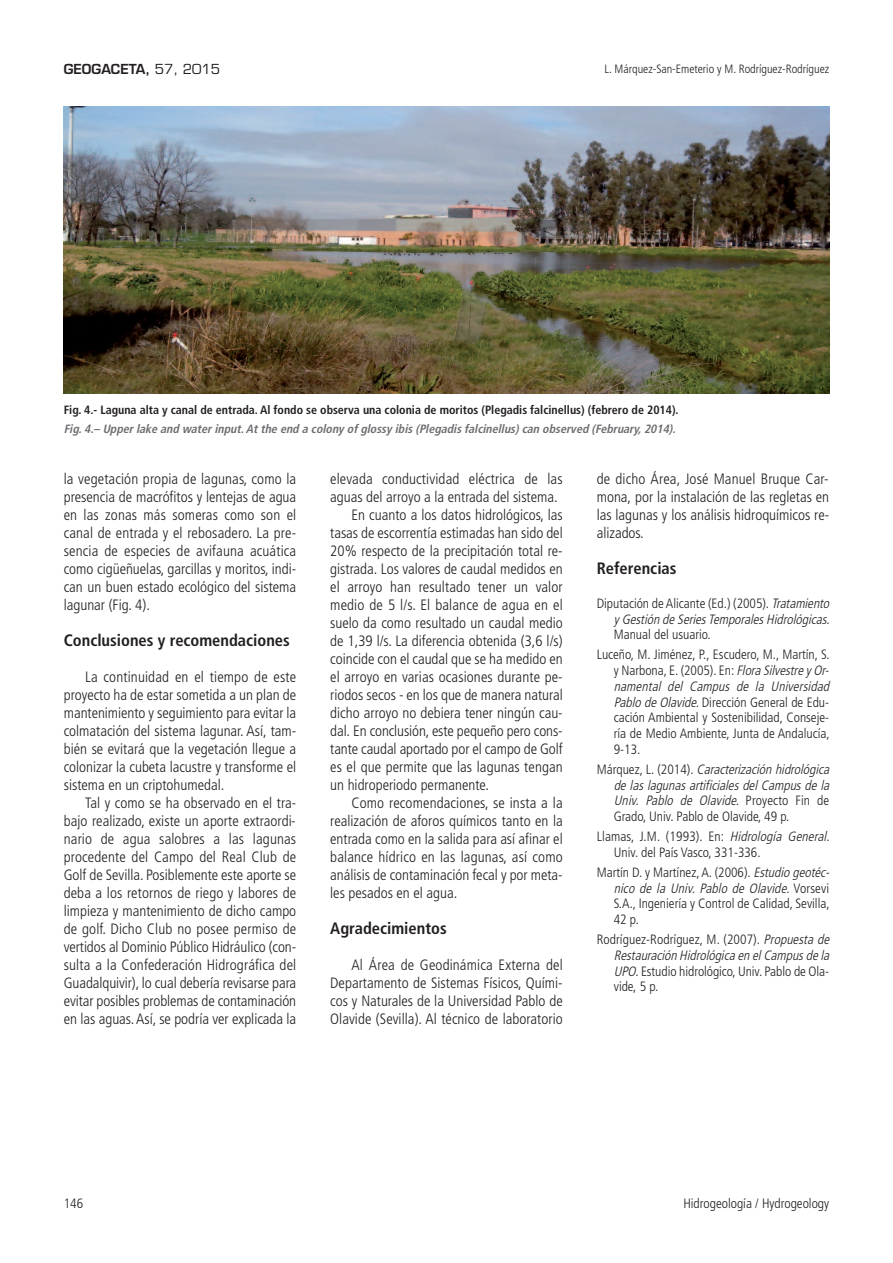
<style>
.page{position:relative;width:893px;height:1263px;background:#fff}
.page>*{position:absolute;margin:0;border:0;box-sizing:border-box;transform-origin:0 0}
.t1{font:700 condensed 16.5px "Frutiger";color:#231f20}
.t2{font:300 condensed 15px/18px "Frutiger";color:#231f20;text-align:justify}
.t3{font:300 condensed 13.5px/15.8px "Frutiger";color:#231f20}
.t4{font:italic 300 condensed 13.5px/15.8px "Frutiger";color:#231f20}
.t5{font:600 13.5px "Eurostile";color:#231f20}
.t6{font:700 condensed 12px "Frutiger";color:#231f20}
.t7{font:italic 700 condensed 12px "Frutiger";color:#6c6d70}
.t8{font:300 condensed 12px "Frutiger";color:#231f20}
.s1{font-weight:400}
.s2{font-style:italic}
.s3{font-style:normal}
</style>
<div class="page">
<img style="left:64px;top:106px;width:765px;height:287px">
<p class="t5" style="left:64px;top:64px;width:158px">GEOGACETA, <span class="s1">57, 2015</span></p>
<p class="t8" style="left:605px;top:64px;width:226px">L. Márquez-San-Emeterio y M. Rodríguez-Rodríguez</p>
<p class="t6" style="left:64px;top:405px;width:616px">Fig. 4.- Laguna alta y canal de entrada. Al fondo se observa una colonia de moritos (Plegadis falcinellus) (febrero de 2014).</p>
<p class="t7" style="left:64px;top:424px;width:616px">Fig. 4.– Upper lake and water input. At the end a colony of glossy ibis (Plegadis falcinellus) can observed (February, 2014).</p>
<p class="t2" style="left:64px;top:471px;width:234px">la vegetación propia de lagunas, como la presencia de macrófitos y lentejas de agua en las zonas más someras como son el canal de entrada y el rebosadero. La pre&shy;sencia de especies de avifauna acuática como cigüeñuelas, garcillas y moritos, indi&shy;can un buen estado ecológico del sistema lagunar (Fig. 4).</p>
<p class="t1" style="left:64px;top:634px;width:228px">Conclusiones y recomendaciones</p>
<p class="t2" style="left:64px;top:669px;width:234px;text-indent:21px">La continuidad en el tiempo de este proyecto ha de estar sometida a un plan de mantenimiento y seguimiento para evitar la colmatación del sistema lagunar. Así, tam&shy;bién se evitará que la vegetación llegue a colonizar la cubeta lacustre y transforme el sistema en un criptohumedal.</p>
<p class="t2" style="left:64px;top:795px;width:234px;text-indent:21px">Tal y como se ha observado en el tra&shy;bajo realizado, existe un aporte extraordi&shy;nario de agua salobres a las lagunas procedente del Campo del Real Club de Golf de Sevilla. Posiblemente este aporte se deba a los retornos de riego y labores de limpieza y mantenimiento de dicho campo de golf. Dicho Club no posee permiso de vertidos al Dominio Público Hidráulico (con&shy;sulta a la Confederación Hidrográfica del Guadalquivir), lo cual debería revisarse para evitar posibles problemas de contaminación en las aguas.Así, se podría ver explicada la</p>
<p class="t2" style="left:330px;top:471px;width:234px">elevada conductividad eléctrica de las</p>
<p class="t2" style="left:330px;top:489px;width:229px">aguas del arroyo a la entrada del sistema.</p>
<p class="t2" style="left:351px;top:507px;width:213px">En cuanto a los datos hidrológicos, las</p>
<p class="t2" style="left:330px;top:525px;width:234px">tasas de escorrentía estimadas han sido del</p>
<p class="t2" style="left:330px;top:543px;width:234px">20% respecto de la precipitación total re-</p>
<p class="t2" style="left:330px;top:561px;width:234px">gistrada. Los valores de caudal medidos en</p>
<p class="t2" style="left:330px;top:579px;width:234px">el arroyo han resultado tener un valor</p>
<p class="t2" style="left:330px;top:597px;width:234px">medio de 5 l/s. El balance de agua en el</p>
<p class="t2" style="left:330px;top:615px;width:234px">suelo da como resultado un caudal medio</p>
<p class="t2" style="left:330px;top:633px;width:234px">de 1,39 l/s. La diferencia obtenida (3,6 l/s)</p>
<p class="t2" style="left:330px;top:651px;width:234px">coincide con el caudal que se ha medido en</p>
<p class="t2" style="left:330px;top:669px;width:234px">el arroyo en varias ocasiones durante pe-</p>
<p class="t2" style="left:330px;top:687px;width:234px">riodos secos - en los que de manera natural</p>
<p class="t2" style="left:330px;top:705px;width:234px">dicho arroyo no debiera tener ningún cau-</p>
<p class="t2" style="left:330px;top:723px;width:234px">dal. En conclusión, este pequeño pero cons-</p>
<p class="t2" style="left:330px;top:741px;width:234px">tante caudal aportado por el campo de Golf</p>
<p class="t2" style="left:330px;top:759px;width:234px">es el que permite que las lagunas tengan</p>
<p class="t2" style="left:330px;top:777px;width:160px">un hidroperiodo permanente.</p>
<p class="t2" style="left:351px;top:795px;width:213px">Como recomendaciones, se insta a la</p>
<p class="t2" style="left:330px;top:813px;width:234px">realización de aforos químicos tanto en la</p>
<p class="t2" style="left:330px;top:831px;width:234px">entrada como en la salida para así afinar el</p>
<p class="t2" style="left:330px;top:849px;width:234px">balance hídrico en las lagunas, así como</p>
<p class="t2" style="left:330px;top:867px;width:234px">análisis de contaminación fecal y por meta-</p>
<p class="t2" style="left:330px;top:885px;width:129px">les pesados en el agua.</p>
<p class="t1" style="left:330px;top:922px;width:118px">Agradecimientos</p>
<p class="t2" style="left:330px;top:957px;width:234px;text-indent:21px">Al Área de Geodinámica Externa del Departamento de Sistemas Físicos, Quími&shy;cos y Naturales de la Universidad Pablo de Olavide (Sevilla). Al técnico de laboratorio</p>
<p class="t2" style="left:597px;top:471px;width:234px">de dicho Área, José Manuel Bruque Car&shy;mona, por la instalación de las regletas en las lagunas y los análisis hidroquímicos re&shy;alizados.</p>
<p class="t1" style="left:597px;top:562px;width:81px">Referencias</p>
<p class="t3" style="left:614px;top:596px;width:220px;text-indent:-17px">Diputación de Alicante (Ed.) (2005). <span class="s2">Tratamiento y Gestión de Series Temporales Hidrológicas</span>.<br>Manual del usuario.</p>
<p class="t3" style="left:614px;top:648px;width:220px;text-indent:-17px">Luceño, M. Jiménez, P., Escudero, M., Martín, S. y Narbona, E. (2005). En: <span class="s2">FloraSilvestrey Or&shy;namental del Campus de la Universidad PablodeOlavide.</span>Dirección General de Edu&shy;cación Ambiental y Sostenibilidad, Conseje&shy;ría de Medio Ambiente, Junta de Andalucía, 9-13.</p>
<p class="t4" style="left:614px;top:762px;width:220px;text-indent:-17px"><span class="s3">M á r q u e z , L . ( 2 0 1 4 ) .</span> Caracterización hidrológica de las lagunas artificiales del Campus de la Univ. Pablo de Olavide. <span class="s3">Proyecto Fin de Grado, Univ. Pablo de Olavide, 49 p.</span></p>
<p class="t3" style="left:614px;top:829px;width:217px;text-indent:-17px">Llamas, J.M. (1993). En: <span class="s2">Hidrología General</span>.<br>Univ. del País Vasco, 331-336.</p>
<p class="t3" style="left:614px;top:865px;width:220px;text-indent:-17px">Martín D. y Martínez,A. (2006). <span class="s2">Estudiogeotéc&shy;nico de la Univ. Pablo de Olavide</span>. Vo r s e v i S.A., Ingeniería y Control de Calidad, Sevilla, 42 p.</p>
<p class="t3" style="left:614px;top:932px;width:220px;text-indent:-17px">Rodríguez-Rodríguez, M. (2007). <span class="s2">Propuestade Restauración Hidrológica en el Campus de la UPO</span>. Estudio hidrológico, Univ. Pablo de Ola&shy;vide, 5 p.</p>
<p class="t3" style="left:64px;top:1197px;width:21px">146</p>
<p class="t3" style="left:683px;top:1197px;width:147px">Hidrogeología / Hydrogeology</p>
</div>
